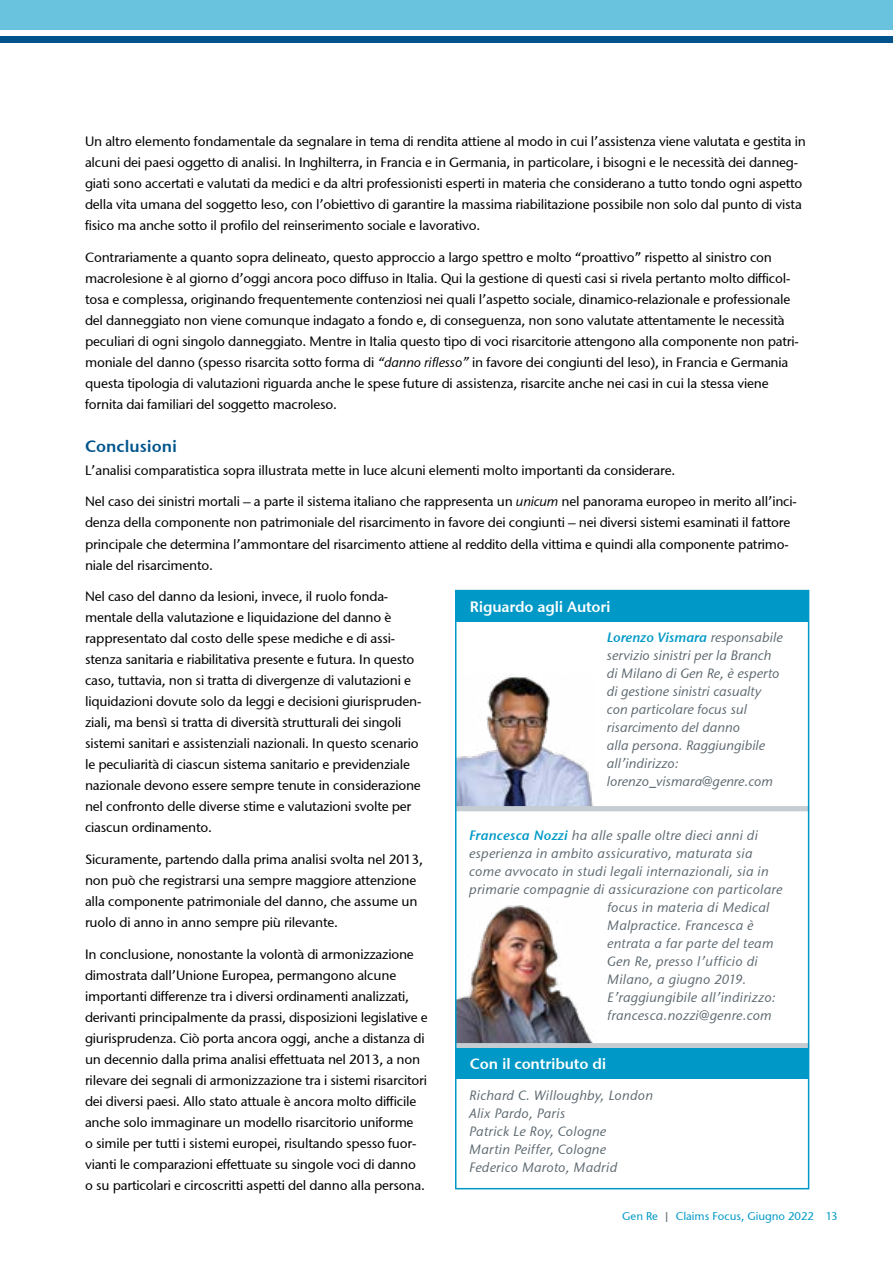
<style>
.page{position:relative;width:893px;height:1263px;background:#fff}
.page>*{position:absolute;margin:0;border:0;box-sizing:border-box;transform-origin:0 0}
.t1{font:600 16.5px "Stone Sans GC Re";color:#00548b}
.t2{font:600 15px "Stone Sans GC Re";letter-spacing:-.015em;color:#fff}
.t3{font:13.5px/21px "Stone Sans GC Re";letter-spacing:-.015em;color:#000}
.t4{font:italic 13.5px/18px "Stone Sans GC Re";letter-spacing:.015em;color:#5d6970}
.t5{font:11.25px "Stone Sans GC Re";color:#0099c7}
.s1{font-style:italic}
.s2{font-weight:600;color:#0099c7}
.s3{color:#5d6970}
</style>
<div class="page">
<div style="left:0;top:0;width:893px;height:30px;background:#69c2de"></div>
<div style="left:0;top:36px;width:893px;height:7px;background:#00548b"></div>
<img style="left:458px;top:905px;width:135px;height:138px">
<div style="left:455px;top:1043px;width:354px;height:5px;background:#c5cdd2"></div>
<img style="left:458px;top:675px;width:135px;height:131px">
<div style="left:455px;top:806px;width:354px;height:5px;background:#c5cdd2"></div>
<div style="left:455px;top:590px;width:354px;height:599px;border:2px solid #0099c7"></div>
<div style="left:456px;top:1048px;width:353px;height:31px;background:#0099c7"></div>
<div style="left:456px;top:591px;width:353px;height:31px;background:#0099c7"></div>
<p class="t3" style="left:85px;top:131px;width:722px">Un altro elemento fondamentale da segnalare in tema di rendita attiene al modo in cui l’assistenza viene valutata e gestita in alcuni dei paesi oggetto di analisi. In Inghilterra, in Francia e in Germania, in particolare, i bisogni e le necessità dei danneg&shy;giati sono accertati e valutati da medici e da altri professionisti esperti in materia che considerano a tutto tondo ogni aspetto della vita umana del soggetto leso, con l’obiettivo di garantire la massima riabilitazione possibile non solo dal punto di vista fisico ma anche sotto il profilo del reinserimento sociale e lavorativo.</p>
<p class="t3" style="left:85px;top:247px;width:715px">Contrariamente a quanto sopra delineato, questo approccio a largo spettro e molto “proattivo” rispetto al sinistro con macrolesione è al giorno d’oggi ancora poco diffuso in Italia. Qui la gestione di questi casi si rivela pertanto molto difficol&shy;tosa e complessa, originando frequentemente contenziosi nei quali l’aspetto sociale, dinamico-relazionale e professionale del danneggiato non viene comunque indagato a fondo e, di conseguenza, non sono valutate attentamente le necessità peculiari di ogni singolo danneggiato. Mentre in Italia questo tipo di voci risarcitorie attengono alla componente non patri&shy;moniale del danno (spesso risarcita sotto forma di <span class="s1">“danno riflesso”</span> in favore dei congiunti del leso), in Francia e Germania questa tipologia di valutazioni riguarda anche le spese future di assistenza, risarcite anche nei casi in cui la stessa viene fornita dai familiari del soggetto macroleso.</p>
<p class="t1" style="left:85px;top:435px;width:94px">Conclusioni</p>
<p class="t3" style="left:85px;top:459px;width:592px">L’analisi comparatistica sopra illustrata mette in luce alcuni elementi molto importanti da considerare.</p>
<p class="t3" style="left:85px;top:491px;width:713px">Nel caso dei sinistri mortali – a parte il sistema italiano che rappresenta un <span class="s1">unicum</span> nel panorama europeo in merito all’inci&shy;denza della componente non patrimoniale del risarcimento in favore dei congiunti – nei diversi sistemi esaminati il fattore principale che determina l’ammontare del risarcimento attiene al reddito della vittima e quindi alla componente patrimo&shy;niale del risarcimento.</p>
<p class="t3" style="left:85px;top:586px;width:338px">Nel caso del danno da lesioni, invece, il ruolo fonda&shy;mentale della valutazione e liquidazione del danno è rappresentato dal costo delle spese mediche e di assi&shy;stenza sanitaria e riabilitativa presente e futura. In questo caso, tuttavia, non si tratta di divergenze di valutazioni e liquidazioni dovute solo da leggi e decisioni giurispruden&shy;ziali, ma bensì si tratta di diversità strutturali dei singoli sistemi sanitari e assistenziali nazionali. In questo scenario le peculiarità di ciascun sistema sanitario e previdenziale nazionale devono essere sempre tenute in considerazione nel confronto delle diverse stime e valutazioni svolte per ciascun ordinamento.</p>
<p class="t3" style="left:85px;top:849px;width:339px">Sicuramente, partendo dalla prima analisi svolta nel 2013, non può che registrarsi una sempre maggiore attenzione alla componente patrimoniale del danno, che assume un ruolo di anno in anno sempre più rilevante.</p>
<p class="t3" style="left:85px;top:944px;width:344px">In conclusione, nonostante la volontà di armonizzazione dimostrata dall’Unione Europea, permangono alcune importanti differenze tra i diversi ordinamenti analizzati, derivanti principalmente da prassi, disposizioni legislative e giurisprudenza. Ciò porta ancora oggi, anche a distanza di un decennio dalla prima analisi effettuata nel 2013, a non rilevare dei segnali di armonizzazione tra i sistemi risarcitori dei diversi paesi. Allo stato attuale è ancora molto difficile anche solo immaginare un modello risarcitorio uniforme<br>o simile per tutti i sistemi europei, risultando spesso fuor&shy;vianti le comparazioni effettuate su singole voci di danno<br>o su particolari e circoscritti aspetti del danno alla persona.</p>
<p class="t2" style="left:469px;top:595px;width:127px">About the authors</p>
<p class="t2" style="left:470px;top:598px;width:142px">Riguardo agli Autori</p>
<p class="t4" style="left:607px;top:628px;width:177px"><span class="s2">Lorenzo Vismara</span> responsabile servizio sinistri per la Branch di Milano di Gen Re, è esperto di gestione sinistri casualty con particolare focus sul risarcimento del danno<br>alla persona. Raggiungibile all’indirizzo: lorenzo_vismara@genre.com</p>
<p class="t4" style="left:469px;top:826px;width:290px"><span class="s2">Francesca Nozzi</span> ha alle spalle oltre dieci anni di</p>
<p class="t4" style="left:469px;top:844px;width:285px">esperienza in ambito assicurativo, maturata sia</p>
<p class="t4" style="left:469px;top:862px;width:301px">come avvocato in studi legali internazionali, sia in</p>
<p class="t4" style="left:469px;top:880px;width:315px">primarie compagnie di assicurazione con particolare</p>
<p class="t4" style="left:607px;top:898px;width:164px">focus in materia di Medical</p>
<p class="t4" style="left:607px;top:916px;width:148px">Malpractice. Francesca è</p>
<p class="t4" style="left:607px;top:934px;width:168px">entrata a far parte del team</p>
<p class="t4" style="left:607px;top:952px;width:152px">Gen Re, presso l’ufficio di</p>
<p class="t4" style="left:607px;top:970px;width:141px">Milano, a giugno 2019.</p>
<p class="t4" style="left:607px;top:988px;width:170px">E’raggiungibile all’indirizzo:</p>
<p class="t4" style="left:607px;top:1006px;width:166px">francesca.nozzi@genre.com</p>
<p class="t2" style="left:470px;top:1054px;width:138px">Con il contributo di</p>
<p class="t4" style="left:469px;top:1086px;width:185px">Richard C. Willoughby, London<br>Alix Pardo, Paris<br>Patrick Le Roy, Cologne<br>Martin Peiffer, Cologne<br>Federico Maroto, Madrid</p>
<p class="t5" style="left:622px;top:1209px;width:217px">Gen Re <span class="s3">|</span> Claims Focus, Giugno 2022 13</p>
</div>
